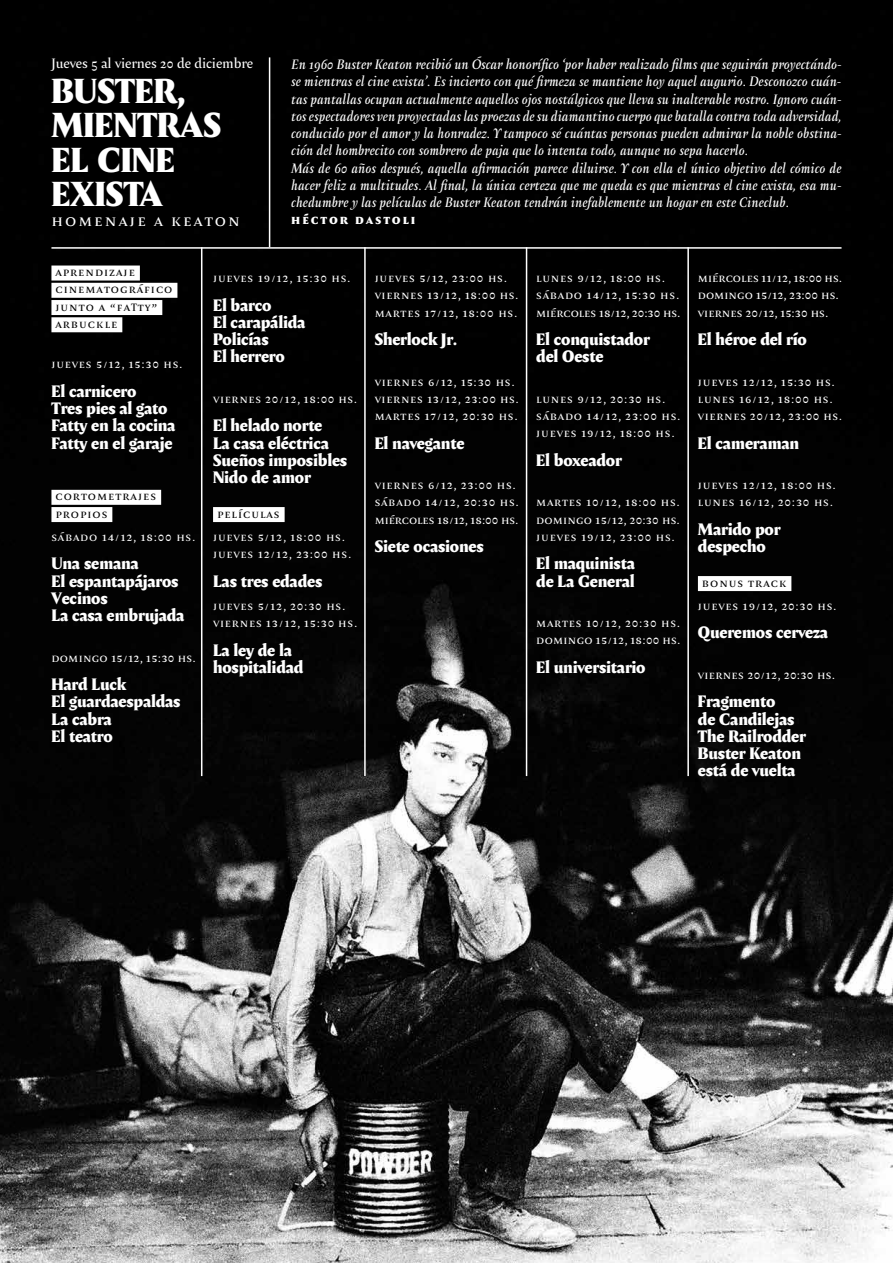
<style>
.page{position:relative;width:893px;height:1263px;background:#fff}
.page>*{position:absolute;margin:0;border:0;box-sizing:border-box;transform-origin:0 0}
.t1{font:34.5px/34.5px "Amster Super Negra";color:#fff}
.t2{font:16.5px/17.2px "Amster Super Negra";letter-spacing:-.01em;color:#fff}
.t3{font:16.5px "Amster Gris";letter-spacing:.12em;color:#fff}
.t4{font:13.5px/17.2px "Amster Gris Italica";color:#fff}
.t5{font:13.5px "Amster Gris";letter-spacing:-.005em;color:#fff}
.t6{font:13.5px "Amster Super Negra";letter-spacing:.14em;color:#fff}
.t7{font:12px/17.2px "Amster Gris";letter-spacing:.06em;color:#fff}
.t8{font:12px/17.2px "Amster Gris";letter-spacing:.08em;color:#000}
.t9{font:12px/17.2px "Amster Gris";letter-spacing:.02em;color:#fff}
.t10{font:12px/17.2px "Amster Gris";color:#fff}
</style>
<div class="page">
<img style="left:0;top:0;width:893px;height:1263px">
<div style="left:51px;top:266px;width:89px;height:15px;background:#fff"></div>
<div style="left:51px;top:283px;width:126px;height:15px;background:#fff"></div>
<div style="left:51px;top:300px;width:111px;height:15px;background:#fff"></div>
<div style="left:51px;top:317px;width:71px;height:15px;background:#fff"></div>
<div style="left:51px;top:490px;width:110px;height:15px;background:#fff"></div>
<div style="left:51px;top:507px;width:61px;height:15px;background:#fff"></div>
<div style="left:213px;top:507px;width:72px;height:15px;background:#fff"></div>
<div style="left:698px;top:576px;width:93px;height:15px;background:#fff"></div>
<hr style="left:51px;top:247px;width:790px;height:2px;background:#fff">
<hr style="left:269px;top:57px;width:1px;height:190px;background:#fff">
<hr style="left:201px;top:247px;width:1px;height:529px;background:#fff">
<hr style="left:364px;top:247px;width:2px;height:529px;background:#fff">
<hr style="left:526px;top:247px;width:1px;height:529px;background:#fff">
<hr style="left:687px;top:247px;width:2px;height:529px;background:#fff">
<p class="t5" style="left:51px;top:53px;width:203px">Jueves 5 al viernes 20 de diciembre</p>
<h1 class="t1" style="left:51px;top:72px;width:171px">BUSTER,<br>MIENTRAS<br>EL CINE<br>EXISTA</h1>
<p class="t3" style="left:51px;top:207px;width:190px">homenaje a keaton</p>
<p class="t4" style="left:291px;top:55px;width:552px">En 1960 Buster Keaton recibió un Óscar honorífico ‘por haber realizado films que seguirán proyectándo&shy;se mientras el cine exista’. Es incierto con qué firmeza se mantiene hoy aquel augurio. Desconozco cuán&shy;tas pantallas ocupan actualmente aquellos ojos nostálgicos que lleva su inalterable rostro. Ignoro cuán&shy;tos espectadores ven proyectadas las proezas de su diamantino cuerpo que batalla contra toda adversidad, conducido por el amor y la honradez. Y tampoco sé cuántas personas pueden admirar la noble obstina&shy;ción del hombrecito con sombrero de paja que lo intenta todo, aunque no sepa hacerlo.<br>Más de 60 años después, aquella afirmación parece diluirse. Y con ella el único objetivo del cómico de hacer feliz a multitudes. Al final, la única certeza que me queda es que mientras el cine exista, esa mu&shy;chedumbre y las películas de Buster Keaton tendrán inefablemente un hogar en este Cineclub.</p>
<p class="t6" style="left:291px;top:209px;width:126px">héctor dastoli</p>
<p class="t8" style="left:55px;top:263px;width:119px">aprendizaje cinematográfico junto a “fatty” arbuckle</p>
<p class="t7" style="left:51px;top:355px;width:133px">jueves 5/12, 15:30 hs.</p>
<p class="t2" style="left:51px;top:382px;width:126px">El carnicero<br>Tres pies al gato<br>Fatty en la cocina<br>Fatty en el garaje</p>
<p class="t8" style="left:55px;top:487px;width:102px">cortometrajes propios</p>
<p class="t7" style="left:51px;top:527px;width:145px">sábado 14/12, 18:00 hs.</p>
<p class="t2" style="left:51px;top:554px;width:134px">Una semana<br>El espantapájaros<br>Vecinos<br>La casa embrujada</p>
<p class="t9" style="left:51px;top:648px;width:146px">domingo 15/12, 15:30 hs.</p>
<p class="t2" style="left:51px;top:675px;width:131px">Hard Luck<br>El guardaespaldas<br>La cabra<br>El teatro</p>
<p class="t7" style="left:213px;top:269px;width:139px">jueves 19/12, 15:30 hs.</p>
<p class="t2" style="left:213px;top:296px;width:94px">El barco<br>El carapálida<br>Policías<br>El herrero</p>
<p class="t7" style="left:213px;top:390px;width:146px">viernes 20/12, 18:00 hs.</p>
<p class="t2" style="left:213px;top:416px;width:136px">El helado norte<br>La casa eléctrica<br>Sueños imposibles<br>Nido de amor</p>
<p class="t8" style="left:217px;top:504px;width:64px">películas</p>
<p class="t7" style="left:213px;top:528px;width:140px">jueves 5/12, 18:00 hs. jueves 12/12, 23:00 hs.</p>
<p class="t2" style="left:213px;top:572px;width:111px">Las tres edades</p>
<p class="t7" style="left:213px;top:597px;width:146px">jueves 5/12, 20:30 hs. viernes 13/12, 15:30 hs.</p>
<p class="t2" style="left:213px;top:641px;width:92px">La ley de la hospitalidad</p>
<p class="t7" style="left:375px;top:269px;width:145px">jueves 5/12, 23:00 hs. viernes 13/12, 18:00 hs. martes 17/12, 18:00 hs.</p>
<p class="t2" style="left:375px;top:330px;width:84px">Sherlock Jr.</p>
<p class="t7" style="left:375px;top:372px;width:146px">viernes 6/12, 15:30 hs. viernes 13/12, 23:00 hs. martes 17/12, 20:30 hs.</p>
<p class="t2" style="left:375px;top:434px;width:91px">El navegante</p>
<p class="t7" style="left:375px;top:476px;width:146px">viernes 6/12, 23:00 hs. sábado 14/12, 20:30 hs. miércoles 18/12, 18:00 hs.</p>
<p class="t2" style="left:375px;top:537px;width:111px">Siete ocasiones</p>
<p class="t7" style="left:536px;top:269px;width:146px">lunes 9/12, 18:00 hs. sábado 14/12, 15:30 hs. miércoles 18/12, 20:30 hs.</p>
<p class="t2" style="left:536px;top:330px;width:115px">El conquistador del Oeste</p>
<p class="t7" style="left:536px;top:390px;width:146px">lunes 9/12, 20:30 hs. sábado 14/12, 23:00 hs. jueves 19/12, 18:00 hs.</p>
<p class="t2" style="left:536px;top:451px;width:87px">El boxeador</p>
<p class="t7" style="left:536px;top:493px;width:145px;text-align:justify">martes 10/12, 18:00 hs. domingo 15/12, 20:30 hs. jueves 19/12, 23:00 hs.</p>
<p class="t2" style="left:536px;top:554px;width:100px">El maquinista de La General</p>
<p class="t9" style="left:536px;top:614px;width:146px">martes 10/12, 20:30 hs. domingo 15/12, 18:00 hs.</p>
<p class="t2" style="left:536px;top:658px;width:111px">El universitario</p>
<p class="t10" style="left:698px;top:269px;width:146px">miércoles 11/12, 18:00 hs. domingo 15/12, 23:00 hs. viernes 20/12, 15:30 hs.</p>
<p class="t2" style="left:698px;top:330px;width:110px">El héroe del río</p>
<p class="t7" style="left:698px;top:372px;width:146px">jueves 12/12, 15:30 hs. lunes 16/12, 18:00 hs. viernes 20/12, 23:00 hs.</p>
<p class="t2" style="left:698px;top:434px;width:103px">El cameraman</p>
<p class="t7" style="left:698px;top:476px;width:139px">jueves 12/12, 18:00 hs. lunes 16/12, 20:30 hs.</p>
<p class="t2" style="left:698px;top:520px;width:84px">Marido por despecho</p>
<p class="t8" style="left:702px;top:573px;width:86px">bonus track</p>
<p class="t7" style="left:698px;top:597px;width:140px">jueves 19/12, 20:30 hs.</p>
<p class="t2" style="left:698px;top:623px;width:132px">Queremos cerveza</p>
<p class="t9" style="left:698px;top:666px;width:139px">viernes 20/12, 20:30 hs.</p>
<p class="t2" style="left:698px;top:692px;width:110px">Fragmento<br>de Candilejas<br>The Railrodder<br>Buster Keaton está de vuelta</p>
</div>
